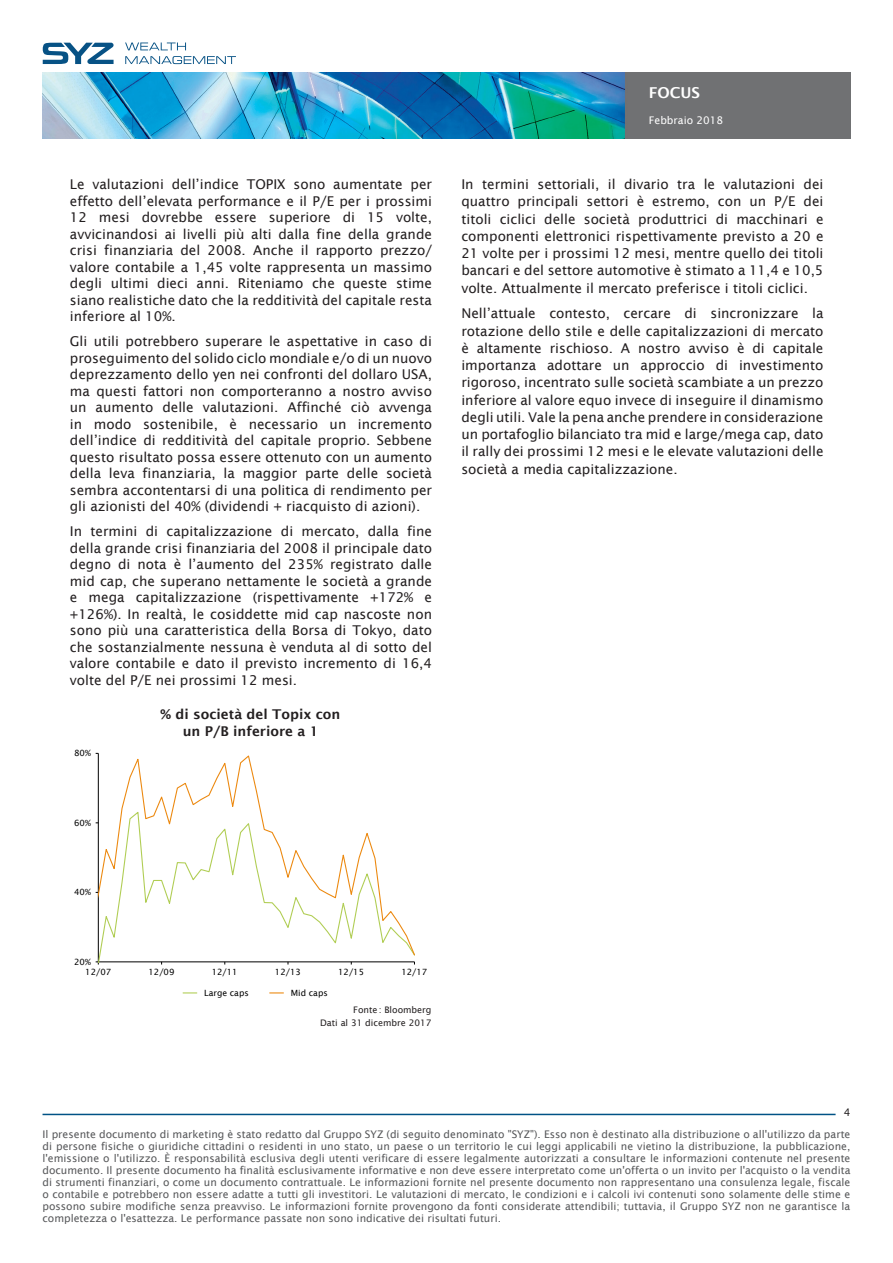
<style>
.page{position:relative;width:893px;height:1263px;background:#fff}
.page>*{position:absolute;margin:0;border:0;box-sizing:border-box;transform-origin:0 0}
.t1{font:600 15px "Lucida Sans";color:#fff}
.Texte_courant{font:13.5px/16.5px "Lucida Sans";color:#231f20;text-align:justify}
.Texte_courant-2{font:600 13.5px/16.5px "Lucida Sans";color:#231f20;text-align:center}
.t2{font:10.5px/12px "Lucida Sans";color:#57585a;text-align:justify}
.t3{font:10.5px "Lucida Sans";color:#fff}
.Numèro_de_page{font:10.5px "Lucida Sans";color:#231f20}
.Source_data{font:9px "Lucida Sans";color:#231f20}
.t4{font:8.55px "Lucida Sans";color:#000}
</style>
<div class="page">
<svg style="left:43px;top:43px;width:71px;height:21px"></svg>
<svg style="left:125px;top:43px;width:61px;height:7px"></svg>
<svg style="left:125px;top:56px;width:111px;height:8px"></svg>
<hr style="left:43px;top:1114px;width:793px;height:1px;background:#005285">
<img style="left:43px;top:72px;width:807px;height:66px">
<hr style="left:98px;top:753px;width:1px;height:209px;background:#000">
<svg style="left:98px;top:754px;width:317px;height:208px"></svg>
<svg style="left:183px;top:992px;width:14px;height:1px"></svg>
<svg style="left:270px;top:992px;width:13px;height:1px"></svg>
<p class="t1" style="left:649px;top:84px;width:53px">FOCUS</p>
<p class="Texte_courant" style="left:70px;top:176px;width:364px">Le valutazioni dell’indice TOPIX sono aumentate per effetto dell’elevata performance e il P/E per i prossimi 12 mesi dovrebbe essere superiore di 15 volte, avvicinandosi ai livelli più alti dalla fine della grande crisi finanziaria del 2008. Anche il rapporto prezzo/ valore contabile a 1,45 volte rappresenta un massimo degli ultimi dieci anni. Riteniamo che queste stime siano realistiche dato che la redditività del capitale resta inferiore al 10%.</p>
<p class="Texte_courant" style="left:70px;top:333px;width:364px">Gli utili potrebbero superare le aspettative in caso di proseguimento del solido ciclo mondiale e/o di un nuovo deprezzamento dello yen nei confronti del dollaro USA, ma questi fattori non comporteranno a nostro avviso un aumento delle valutazioni. Affinché ciò avvenga in modo sostenibile, è necessario un incremento dell’indice di redditività del capitale proprio. Sebbene questo risultato possa essere ottenuto con un aumento della leva finanziaria, la maggior parte delle società sembra accontentarsi di una politica di rendimento per gli azionisti del 40% (dividendi + riacquisto di azioni).</p>
<p class="Texte_courant" style="left:70px;top:523px;width:364px">In termini di capitalizzazione di mercato, dalla fine della grande crisi finanziaria del 2008 il principale dato degno di nota è l’aumento del 235% registrato dalle mid cap, che superano nettamente le società a grande e mega capitalizzazione (rispettivamente +172% e +126%). In realtà, le cosiddette mid cap nascoste non sono più una caratteristica della Borsa di Tokyo, dato che sostanzialmente nessuna è venduta al di sotto del valore contabile e dato il previsto incremento di 16,4 volte del P/E nei prossimi 12 mesi.</p>
<p class="t4" style="left:74px;top:748px;width:18px">80%</p>
<p class="t4" style="left:74px;top:818px;width:18px">60%</p>
<p class="t4" style="left:74px;top:887px;width:18px">40%</p>
<p class="t4" style="left:74px;top:957px;width:18px">20%</p>
<p class="Texte_courant-2" style="left:161px;top:706px;width:181px">% di società del Topix con un P/B inferiore a 1</p>
<p class="t4" style="left:85px;top:967px;width:27px">12/07</p>
<p class="t4" style="left:149px;top:967px;width:27px">12/09</p>
<p class="t4" style="left:212px;top:967px;width:27px">12/11</p>
<p class="t4" style="left:275px;top:967px;width:27px">12/13</p>
<p class="t4" style="left:338px;top:967px;width:27px">12/15</p>
<p class="t4" style="left:401px;top:967px;width:27px">12/17</p>
<p class="t4" style="left:204px;top:988px;width:46px">Large caps</p>
<p class="t4" style="left:291px;top:988px;width:38px">Mid caps</p>
<p class="Source_data" style="left:353px;top:1005px;width:80px">Fonte: Bloomberg</p>
<p class="Source_data" style="left:320px;top:1018px;width:113px">Dati al 31 dicembre 2017</p>
<p class="t3" style="left:649px;top:114px;width:76px">Febbraio 2018</p>
<p class="Texte_courant" style="left:461px;top:176px;width:364px;line-height:17.2px">In termini settoriali, il divario tra le valutazioni dei quattro principali settori è estremo, con un P/E dei titoli ciclici delle società produttrici di macchinari e componenti elettronici rispettivamente previsto a 20 e 21 volte per i prossimi 12 mesi, mentre quello dei titoli bancari e del settore automotive è stimato a 11,4 e 10,5 volte. Attualmente il mercato preferisce i titoli ciclici.</p>
<p class="Texte_courant" style="left:461px;top:305px;width:364px;line-height:17.2px">Nell’attuale contesto, cercare di sincronizzare la rotazione dello stile e delle capitalizzazioni di mercato è altamente rischioso. A nostro avviso è di capitale importanza adottare un approccio di investimento rigoroso, incentrato sulle società scambiate a un prezzo inferiore al valore equo invece di inseguire il dinamismo degli utili. Vale la pena anche prendere in considerazione un portafoglio bilanciato tra mid e large/mega cap, dato il rally dei prossimi 12 mesi e le elevate valutazioni delle società a media capitalizzazione.</p>
<p class="Numèro_de_page" style="left:844px;top:1106px;width:8px">4</p>
<p class="t2" style="left:43px;top:1128px;width:809px">Il presente documento di marketing è stato redatto dal Gruppo SYZ (di seguito denominato "SYZ"). Esso non è destinato alla distribuzione o all'utilizzo da parte di persone fisiche o giuridiche cittadini o residenti in uno stato, un paese o un territorio le cui leggi applicabili ne vietino la distribuzione, la pubblicazione, l'emissione o l'utilizzo. È responsabilità esclusiva degli utenti verificare di essere legalmente autorizzati a consultare le informazioni contenute nel presente documento. Il presente documento ha finalità esclusivamente informative e non deve essere interpretato come un'offerta o un invito per l'acquisto o la vendita di strumenti finanziari, o come un documento contrattuale. Le informazioni fornite nel presente documento non rappresentano una consulenza legale, fiscale o contabile e potrebbero non essere adatte a tutti gli investitori. Le valutazioni di mercato, le condizioni e i calcoli ivi contenuti sono solamente delle stime e possono subire modifiche senza preavviso. Le informazioni fornite provengono da fonti considerate attendibili; tuttavia, il Gruppo SYZ non ne garantisce la completezza o l'esattezza. Le performance passate non sono indicative dei risultati futuri.</p>
</div>
